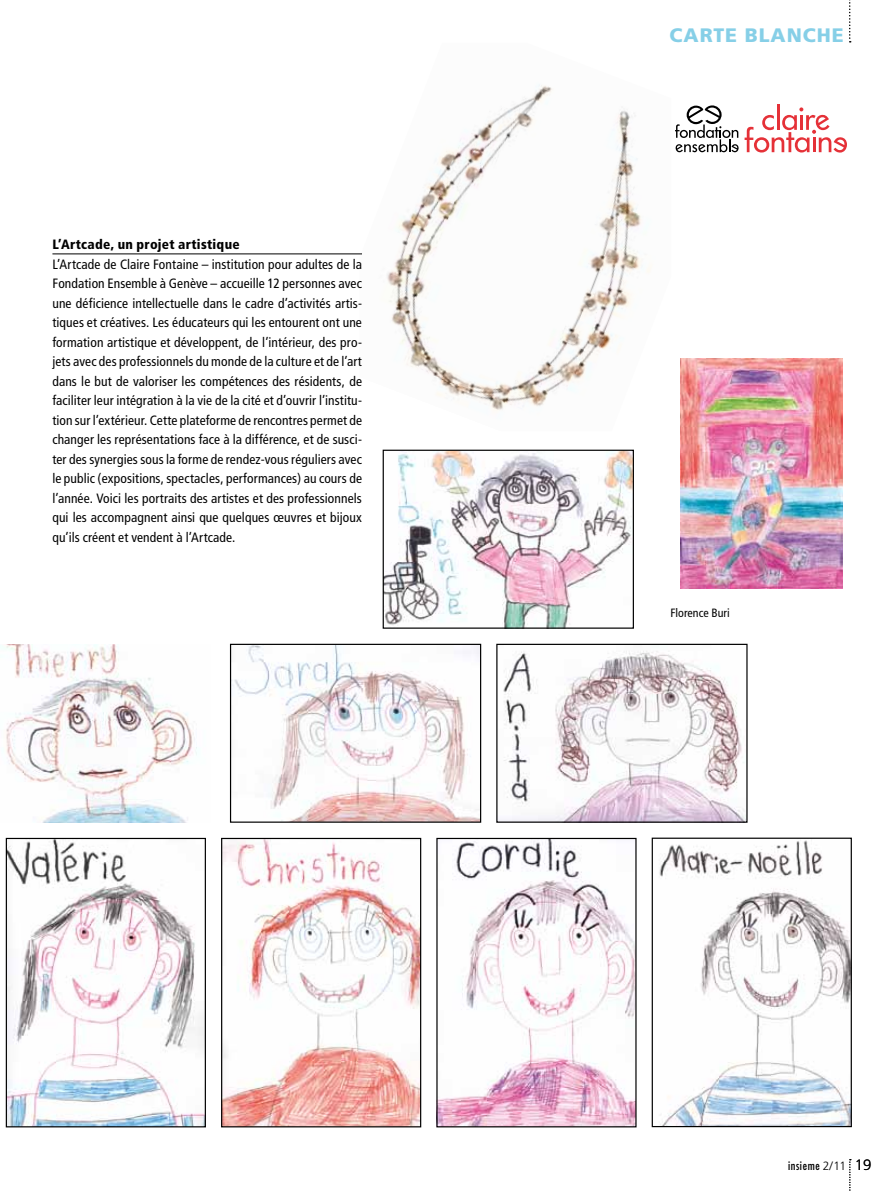
<style>
.page{position:relative;width:893px;height:1191px;background:#fff}
.page>*{position:absolute;margin:0;border:0;box-sizing:border-box;transform-origin:0 0}
.t1{font:900 19.5px "Frutiger";letter-spacing:.05em;color:#86cfe7}
.t2{font:condensed 13.5px/19.5px "Frutiger";letter-spacing:.01em;color:#000;text-align:justify}
.t3{font:900 condensed 13.5px "Frutiger";letter-spacing:.02em;color:#000}
.t4{font:condensed 12px "Futura";letter-spacing:.05em;color:#000}
.t5{font:condensed 12px "Frutiger";color:#000}
.s1{font-family:"Frutiger";font-weight:300;font-stretch:normal}
.s2{font-family:"Frutiger";font-weight:300;font-stretch:normal;font-size:15px}
</style>
<div class="page">
<svg style="left:849px;top:1159px;width:2px;height:32px"></svg>
<img style="left:359px;top:84px;width:291px;height:327px">
<img style="left:0;top:644px;width:197px;height:178px">
<img style="left:385px;top:451px;width:247px;height:175px">
<div style="left:383px;top:449px;width:251px;height:179px;border:1px solid #000"></div>
<svg style="left:229px;top:643px;width:253px;height:180px"></svg>
<img style="left:223px;top:840px;width:196px;height:285px">
<div style="left:221px;top:838px;width:200px;height:289px;border:1px solid #000"></div>
<img style="left:8px;top:840px;width:196px;height:285px">
<div style="left:6px;top:838px;width:200px;height:289px;border:1px solid #000"></div>
<img style="left:659px;top:840px;width:191px;height:285px">
<div style="left:652px;top:837px;width:200px;height:290px;border:1px solid #000"></div>
<img style="left:438px;top:840px;width:197px;height:285px">
<div style="left:436px;top:838px;width:201px;height:289px;border:1px solid #000"></div>
<img style="left:498px;top:651px;width:248px;height:169px">
<img style="left:680px;top:358px;width:162px;height:231px">
<hr style="left:52px;top:253px;width:310px;height:1px;background:#000">
<hr style="left:777px;top:105px;width:3px;height:25px;background:#e53138">
<svg style="left:745px;top:107px;width:102px;height:46px"></svg>
<svg style="left:675px;top:105px;width:64px;height:47px"></svg>
<svg style="left:849px;top:0;width:2px;height:43px"></svg>
<p class="t3" style="left:52px;top:236px;width:189px">L’Artcade, un projet artistique</p>
<p class="t2" style="left:52px;top:254px;width:311px">L’Artcade de Claire Fontaine – institution pour adultes de la Fondation Ensemble à Genève – accueille 12 personnes avec une déficience intellectuelle dans le cadre d’activités artis&shy;tiques et créatives. Les éducateurs qui les entourent ont une formation artistique et développent, de l’intérieur, des pro&shy;jets avec des professionnels du monde de la culture et de l’art dans le but de valoriser les compétences des résidents, de faciliter leur intégration à la vie de la cité et d’ouvrir l’institu&shy;tion sur l’extérieur. Cette plateforme de rencontres permet de changer les représentations face à la différence, et de susci&shy;ter des synergies sous la forme de rendez-vous réguliers avec le public (expositions, spectacles, performances) au cours de l’année. Voici les portraits des artistes et des professionnels qui les accompagnent ainsi que quelques œuvres et bijoux qu’ils créent et vendent à l’Artcade.</p>
<h1 class="t1" style="left:670px;top:24px;width:176px">CARTE BLANCHE</h1>
<p class="t5" style="left:670px;top:606px;width:61px">Florence Buri</p>
<p class="t4" style="left:788px;top:1157px;width:85px">insieme <span class="s1">2/11</span> <span class="s2">19</span></p>
</div>
